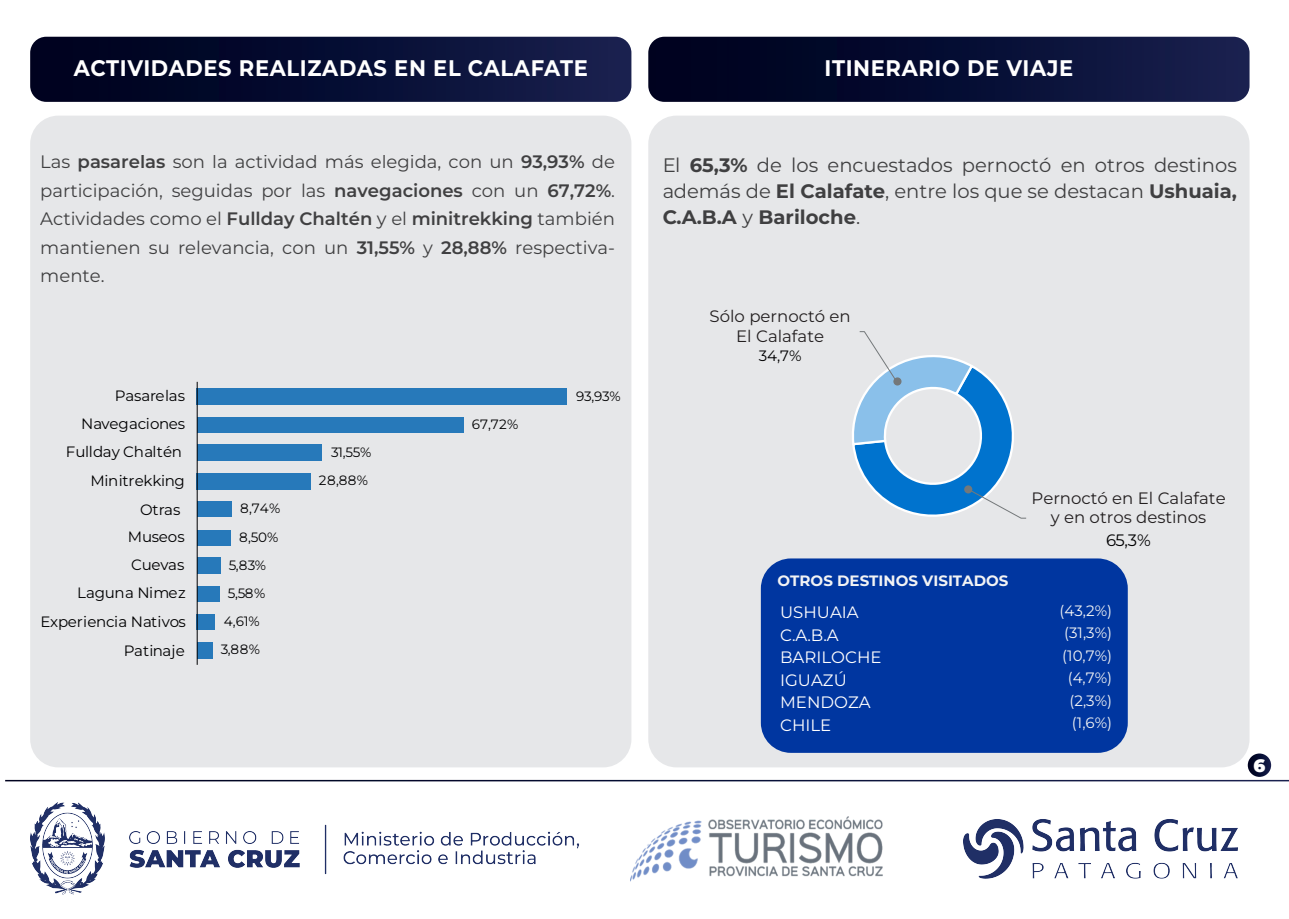
<style>
.page{position:relative;width:1289px;height:919px;background:#fff}
.page>*{position:absolute;margin:0;border:0;box-sizing:border-box;transform-origin:0 0}
.t1{font:700 22.5px "Montserrat";letter-spacing:.03em;color:#fff;scale:.94 1}
.t2{font:19.5px/25.5px "Montserrat";color:#3e3e3f;text-align:justify}
.t3{font:18px/28.5px "Montserrat";color:#3e3e3f;text-align:justify}
.t4{font:900 18px "Montserrat";color:#fff}
.t5{font:16.5px/19.4px "Montserrat";color:#231f20;text-align:center}
.t6{font:16.5px/22.5px "Montserrat";color:#fff}
.t7{font:16.5px "Montserrat";color:#000001}
.t8{font:15px/27.3px "Montserrat";letter-spacing:-.01em;color:#000001;text-align:right}
.t9{font:15px/22.5px "Montserrat";color:#f2f3f4;text-align:right}
.t10{font:700 15px "Montserrat";color:#f2f3f4}
.t11{font:13.5px/28.5px "Montserrat";letter-spacing:-.01em;color:#000001;text-align:right}
.s1{font-weight:600}
.s2{font-weight:700}
</style>
<div class="page">
<img style="left:630px;top:816px;width:253px;height:65px">
<img style="left:30px;top:802px;width:549px;height:92px">
<div style="left:30px;top:116px;width:601px;height:651px;background:#e6e7e9;border-radius:28px"></div>
<div style="left:648px;top:116px;width:601px;height:651px;background:#e6e7e9;border-radius:28px"></div>
<img style="left:963px;top:819px;width:275px;height:60px">
<svg style="left:1247px;top:753px;width:24px;height:23px"></svg>
<svg style="left:30px;top:37px;width:601px;height:65px;background:#0a1035"></svg>
<svg style="left:648px;top:37px;width:601px;height:65px;background:#0a1035"></svg>
<div style="left:760px;top:558px;width:367px;height:194px;background:#0036a0;border-radius:30px"></div>
<div style="left:197px;top:388px;width:370px;height:16px;background:#2779ba"></div>
<div style="left:197px;top:417px;width:266px;height:15px;background:#2779ba"></div>
<div style="left:197px;top:444px;width:124px;height:16px;background:#2779ba"></div>
<div style="left:197px;top:473px;width:114px;height:16px;background:#2779ba"></div>
<div style="left:197px;top:501px;width:35px;height:16px;background:#2779ba"></div>
<div style="left:197px;top:530px;width:34px;height:15px;background:#2779ba"></div>
<div style="left:197px;top:557px;width:23px;height:17px;background:#2779ba"></div>
<div style="left:197px;top:586px;width:22px;height:15px;background:#2779ba"></div>
<div style="left:197px;top:614px;width:18px;height:16px;background:#2779ba"></div>
<div style="left:197px;top:642px;width:15px;height:16px;background:#2779ba"></div>
<hr style="left:197px;top:382px;width:1px;height:282px;background:#000001">
<svg style="left:852px;top:331px;width:174px;height:188px"></svg>
<div style="left:893px;top:377px;width:8px;height:8px;background:#74787a;border-radius:50%"></div>
<div style="left:964px;top:485px;width:8px;height:8px;background:#74787a;border-radius:50%"></div>
<p class="t1" style="left:74px;top:52px;width:548px">ACTIVIDADES REALIZADAS EN EL CALAFATE</p>
<p class="t1" style="left:824px;top:52px;width:266px">ITINERARIO DE VIAJE</p>
<p class="t3" style="left:40px;top:147px;width:576px">Las <span class="s1">pasarelas</span> son la actividad más elegida, con un <span class="s1">93,93%</span> de participación, seguidas por las <span class="s1">navegaciones</span> con un <span class="s1">67,72%</span>.<br>Actividades como el <span class="s1">Fullday Chaltén</span> y el <span class="s1">minitrekking</span> también mantienen su relevancia, con un <span class="s1">31,55%</span> y <span class="s1">28,88%</span> respectiva&shy;mente.</p>
<p class="t2" style="left:662px;top:152px;width:576px">El <span class="s2">65,3%</span> de los encuestados pernoctó en otros destinos además de <span class="s2">El Calafate</span>, entre los que se destacan <span class="s2">Ushuaia, C.A.B.A</span> y <span class="s2">Bariloche</span>.</p>
<p class="t5" style="left:709px;top:306px;width:143px">Sólo pernoctó en<br>El Calafate</p>
<p class="t8" style="left:81px;top:382px;width:105px">Pasarelas<br>Navegaciones</p>
<p class="t8" style="left:66px;top:438px;width:118px">Fullday Chaltén</p>
<p class="t8" style="left:90px;top:466px;width:96px">Minitrekking</p>
<p class="t8" style="left:140px;top:495px;width:42px">Otras</p>
<p class="t8" style="left:128px;top:523px;width:58px;text-align:left">Museos<br>Cuevas</p>
<p class="t8" style="left:40px;top:578px;width:147px;line-height:28.8px">Laguna Nimez<br>Experiencia Nativos<br>Patinaje</p>
<p class="t11" style="left:240px;top:493px;width:42px">8,74%</p>
<p class="t11" style="left:239px;top:522px;width:41px">8,50%</p>
<p class="t11" style="left:229px;top:550px;width:39px">5,83%</p>
<p class="t11" style="left:228px;top:578px;width:39px">5,58%</p>
<p class="t11" style="left:224px;top:607px;width:37px">4,61%</p>
<p class="t11" style="left:221px;top:635px;width:41px">3,88%</p>
<p class="t11" style="left:319px;top:437px;width:54px">31,55%<br>28,88%</p>
<p class="t11" style="left:472px;top:409px;width:48px">67,72%</p>
<p class="t11" style="left:576px;top:381px;width:46px">93,93%</p>
<p class="t8" style="left:758px;top:341px;width:44px">34,7%</p>
<p class="t10" style="left:777px;top:569px;width:232px">OTROS DESTINOS VISITADOS</p>
<p class="t6" style="left:780px;top:600px;width:103px">USHUAIA<br>C.A.B.A<br>BARILOCHE<br>IGUAZÚ<br>MENDOZA<br>CHILE</p>
<p class="t5" style="left:1031px;top:488px;width:196px">Pernoctó en El Calafate y en otros destinos</p>
<p class="t7" style="left:1106px;top:529px;width:46px">65,3%</p>
<p class="t9" style="left:1059px;top:598px;width:54px">(43,2%) (31,3%) (10,7%) (4,7%) (2,3%) (1,6%)</p>
<p class="t4" style="left:1253px;top:752px;width:13px">6</p>
</div>
